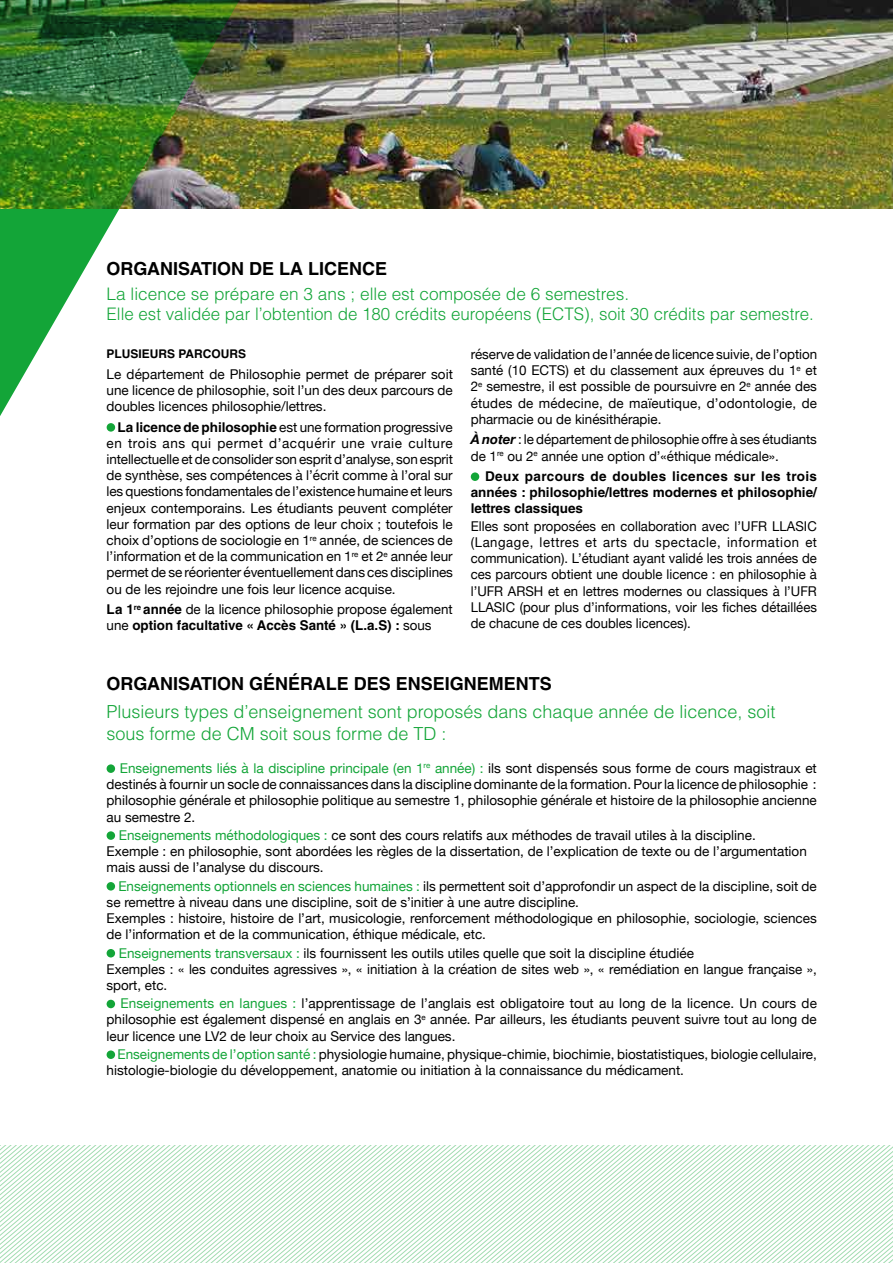
<style>
.page{position:relative;width:893px;height:1263px;background:#fff}
.page>*{position:absolute;margin:0;border:0;box-sizing:border-box;transform-origin:0 0}
.t1{font:300 18px/21.6px "Helvetica LT Std";color:#13a538}
.t2{font:700 18px "Helvetica LT Std";color:#000}
.t3{font:300 17.25px/20.7px "Helvetica LT Std";color:#13a538}
.t4{font:13.5px/16.2px "Helvetica Neue";color:#000;text-align:justify}
.t5{font:700 13.5px/16.2px "Helvetica LT Std";color:#000;text-align:justify}
.t6{font:700 12px "Helvetica LT Std";color:#000}
.s1{font-family:"Helvetica LT Std";font-weight:700}
.s2{font-family:"Helvetica Neue";font-weight:400}
.s3{font-weight:700;font-style:italic}
.s4{color:#13a538}
</style>
<div class="page">
<img style="left:420px;top:0;width:473px;height:208px">
<div style="left:107px;top:764px;width:8px;height:9px;background:#13a538;border-radius:50%"></div>
<div style="left:107px;top:831px;width:8px;height:9px;background:#13a538;border-radius:50%"></div>
<div style="left:107px;top:882px;width:8px;height:8px;background:#13a538;border-radius:50%"></div>
<div style="left:107px;top:949px;width:8px;height:8px;background:#13a538;border-radius:50%"></div>
<div style="left:107px;top:1000px;width:8px;height:8px;background:#13a538;border-radius:50%"></div>
<div style="left:107px;top:1050px;width:8px;height:9px;background:#13a538;border-radius:50%"></div>
<div style="left:471px;top:472px;width:8px;height:9px;background:#13a538;border-radius:50%"></div>
<svg style="left:129px;top:1145px;width:764px;height:118px"></svg>
<img style="left:0;top:0;width:420px;height:432px">
<h1 class="t2" style="left:107px;top:257px;width:282px">ORGANISATION DE LA LICENCE</h1>
<p class="t3" style="left:107px;top:283px;width:709px">La licence se prépare en 3 ans ; elle est composée de 6 semestres.<br>Elle est validée par l’obtention de 180 crédits européens (ECTS), soit 30 crédits par semestre.</p>
<p class="t6" style="left:107px;top:347px;width:141px">PLUSIEURS PARCOURS</p>
<p class="t4" style="left:107px;top:367px;width:348px">Le département de Philosophie permet de préparer soit une licence de philosophie, soit l’un des deux parcours de doubles licences philosophie/lettres.</p>
<p class="t4" style="left:107px;top:419px;width:348px;text-indent:11px"><span class="s1">La licence de philosophie</span> est une formation progressive en trois ans qui permet d’acquérir une vraie culture intellectuelle et de consolider son esprit d’analyse, son esprit de synthèse, ses compétences à l’écrit comme à l’oral sur les questions fondamentales de l’existence humaine et leurs enjeux contemporains. Les étudiants peuvent compléter leur formation par des options de leur choix ; toutefois le choix d’options de sociologie en 1<sup>re</sup> année, de sciences de l’information et de la communication en 1<sup>re</sup> et 2<sup>e</sup> année leur permet de se réorienter éventuellement dans ces disciplines ou de les rejoindre une fois leur licence acquise.</p>
<p class="t4" style="left:107px;top:602px;width:348px"><span class="s1">La 1</span><sup>re</sup> <span class="s1">année</span> de la licence philosophie propose également</p>
<p class="t5" style="left:107px;top:617px;width:326px"><span class="s2">une</span> option facultative « Accès Santé » (L.a.S) : <span class="s2">sous</span></p>
<p class="t4" style="left:471px;top:347px;width:348px">réserve de validation de l’année de licence suivie, de l’option santé (10 ECTS) et du classement aux épreuves du 1<sup>e</sup> et 2<sup>e</sup> semestre, il est possible de poursuivre en 2<sup>e</sup> année des études de médecine, de maïeutique, d’odontologie, de pharmacie ou de kinésithérapie.</p>
<p class="t4" style="left:471px;top:432px;width:348px"><span class="s3">À noter</span> : le département de philosophie offre à ses étudiants de 1<sup>re</sup> ou 2<sup>e</sup> année une option d’«éthique médicale».</p>
<p class="t5" style="left:471px;top:468px;width:348px;text-indent:14px">Deux parcours de doubles licences sur les trois années : philosophie/lettres modernes et philosophie/ lettres classiques</p>
<p class="t4" style="left:471px;top:519px;width:348px">Elles sont proposées en collaboration avec l’UFR LLASIC (Langage, lettres et arts du spectacle, information et communication). L’étudiant ayant validé les trois années de ces parcours obtient une double licence : en philosophie à l’UFR ARSH et en lettres modernes ou classiques à l’UFR LLASIC (pour plus d’informations, voir les fiches détaillées de chacune de ces doubles licences).</p>
<h1 class="t2" style="left:107px;top:673px;width:447px">ORGANISATION GÉNÉRALE DES ENSEIGNEMENTS</h1>
<h1 class="t1" style="left:107px;top:701px;width:670px">Plusieurs types d’enseignement sont proposés dans chaque année de licence, soit sous forme de CM soit sous forme de TD :</h1>
<p class="t4" style="left:107px;top:761px;width:712px;text-indent:13px"><span class="s4">Enseignements liés à la discipline principale (en 1</span><sup>re</sup> <span class="s4">année) :</span> ils sont dispensés sous forme de cours magistraux et destinés à fournir un socle de connaissances dans la discipline dominante de la formation. Pour la licence de philosophie : philosophie générale et philosophie politique au semestre 1, philosophie générale et histoire de la philosophie ancienne au semestre 2.</p>
<p class="t4" style="left:107px;top:828px;width:702px;text-align:left;text-indent:12px"><span class="s4">Enseignements méthodologiques :</span> ce sont des cours relatifs aux méthodes de travail utiles à la discipline.<br>Exemple : en philosophie, sont abordées les règles de la dissertation, de l’explication de texte ou de l’argumentation mais aussi de l’analyse du discours.</p>
<p class="t4" style="left:107px;top:878px;width:712px;text-align:left;text-indent:12px"><span class="s4">Enseignements optionnels en sciences humaines :</span> ils permettent soit d’approfondir un aspect de la discipline, soit de se remettre à niveau dans une discipline, soit de s’initier à une autre discipline.<br>Exemples : histoire, histoire de l’art, musicologie, renforcement méthodologique en philosophie, sociologie, sciences de l’information et de la communication, éthique médicale, etc.</p>
<p class="t4" style="left:107px;top:945px;width:712px;text-align:left;text-indent:12px"><span class="s4">Enseignements transversaux :</span> ils fournissent les outils utiles quelle que soit la discipline étudiée<br>Exemples : « les conduites agressives », « initiation à la création de sites web », « remédiation en langue française », sport, etc.</p>
<p class="t4" style="left:107px;top:996px;width:712px;text-indent:14px"><span class="s4">Enseignements en langues :</span> l’apprentissage de l’anglais est obligatoire tout au long de la licence. Un cours de philosophie est également dispensé en anglais en 3<sup>e</sup> année. Par ailleurs, les étudiants peuvent suivre tout au long de leur licence une LV2 de leur choix au Service des langues.</p>
<p class="t4" style="left:107px;top:1047px;width:712px;text-indent:11px"><span class="s4">Enseignements de l’option santé :</span> physiologie humaine, physique-chimie, biochimie, biostatistiques, biologie cellulaire, histologie-biologie du développement, anatomie ou initiation à la connaissance du médicament.</p>
</div>
